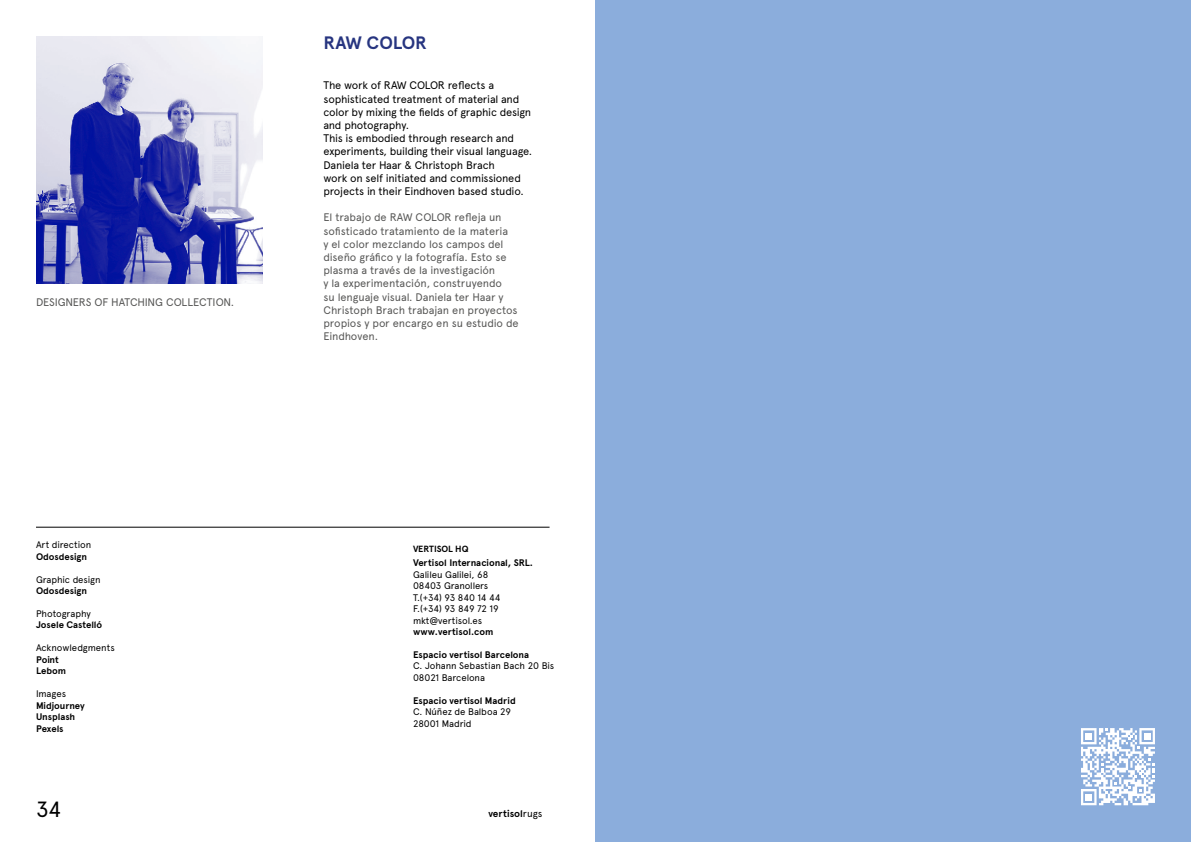
<style>
.page{position:relative;width:1191px;height:842px;background:#fff}
.page>*{position:absolute;margin:0;border:0;box-sizing:border-box;transform-origin:0 0}
.t1{font:22px "Apercu Pro Mod 2";color:#000}
.t2{font:700 18px "Apercu Pro Mod 2";letter-spacing:-.02em;color:#273580}
.t3{font:11px/13.2px "Apercu Pro Mod 2";letter-spacing:-.01em;color:#575756}
.t4{font:11px/13.2px "Apercu Pro Mod 2";letter-spacing:-.02em;color:#000}
.t5{font:700 10px "Apercu Pro Mod 2";letter-spacing:-.005em;color:#000}
.t6{font:9.6px/11.5px "Apercu Pro Mod 2";letter-spacing:-.01em;color:#000}
.t7{font:700 9.6px/11.5px "Apercu Pro Mod 2";letter-spacing:-.005em;color:#000}
.t8{font:700 9px "Apercu Pro Mod 2";letter-spacing:-.015em;color:#000}
.s1{font-weight:400}
</style>
<div class="page">
<hr style="left:36px;top:527px;width:513px;height:1px;background:#000">
<img style="left:36px;top:36px;width:226px;height:247px">
<div style="left:595px;top:0;width:596px;height:842px;background:#8baddc"></div>
<svg style="left:1081px;top:728px;width:74px;height:77px"></svg>
<p class="t3" style="left:36px;top:295px;width:200px">DESIGNERS OF HATCHING COLLECTION.</p>
<p class="t6" style="left:36px;top:538px;width:57px">Art direction</p>
<p class="t7" style="left:36px;top:550px;width:53px">Odosdesign</p>
<p class="t6" style="left:36px;top:573px;width:66px">Graphic design</p>
<p class="t7" style="left:36px;top:584px;width:53px">Odosdesign</p>
<p class="t6" style="left:36px;top:607px;width:56px">Photography</p>
<p class="t7" style="left:36px;top:619px;width:68px">Josele Castelló</p>
<p class="t6" style="left:36px;top:641px;width:80px">Acknowledgments</p>
<p class="t7" style="left:36px;top:653px;width:32px">Point<br>Lebom</p>
<p class="t6" style="left:36px;top:687px;width:32px">Images</p>
<p class="t7" style="left:36px;top:699px;width:50px">Midjourney<br>Unsplash<br>Pexels</p>
<h2 class="t2" style="left:323px;top:29px;width:105px">RAW COLOR</h2>
<p class="t4" style="left:323px;top:78px;width:210px">The work of RAW COLOR reflects a sophisticated treatment of material and color by mixing the fields of graphic design and photography.<br>This is embodied through research and experiments, building their visual language.<br>Daniela ter Haar &amp; Christoph Brach<br>work on self initiated and commissioned projects in their Eindhoven based studio.</p>
<p class="t3" style="left:323px;top:210px;width:197px">El trabajo de RAW COLOR refleja un sofisticado tratamiento de la materia<br>y el color mezclando los campos del diseño gráfico y la fotografía. Esto se plasma a través de la investigación<br>y la experimentación, construyendo<br>su lenguaje visual. Daniela ter Haar y Christoph Brach trabajan en proyectos propios y por encargo en su estudio de Eindhoven.</p>
<p class="t8" style="left:413px;top:542px;width:57px">VERTISOL HQ</p>
<p class="t7" style="left:413px;top:556px;width:121px">Vertisol Internacional, SRL.</p>
<p class="t6" style="left:413px;top:568px;width:89px">Galileu Galilei, 68<br>08403 Granollers<br>T.(+34) 93 840 14 44<br>F.(+34) 93 849 72 19 mkt@vertisol.es</p>
<p class="t7" style="left:413px;top:625px;width:82px">www.vertisol.com</p>
<p class="t7" style="left:413px;top:648px;width:118px">Espacio vertisol Barcelona</p>
<p class="t6" style="left:413px;top:659px;width:143px">C. Johann Sebastian Bach 20 Bis<br>08021 Barcelona</p>
<p class="t7" style="left:413px;top:694px;width:104px">Espacio vertisol Madrid</p>
<p class="t6" style="left:413px;top:705px;width:100px">C. Núñez de Balboa 29<br>28001 Madrid</p>
<h1 class="t1" style="left:36px;top:792px;width:27px">34</h1>
<p class="t5" style="left:488px;top:806px;width:55px">vertisol<span class="s1">rugs</span></p>
</div>
